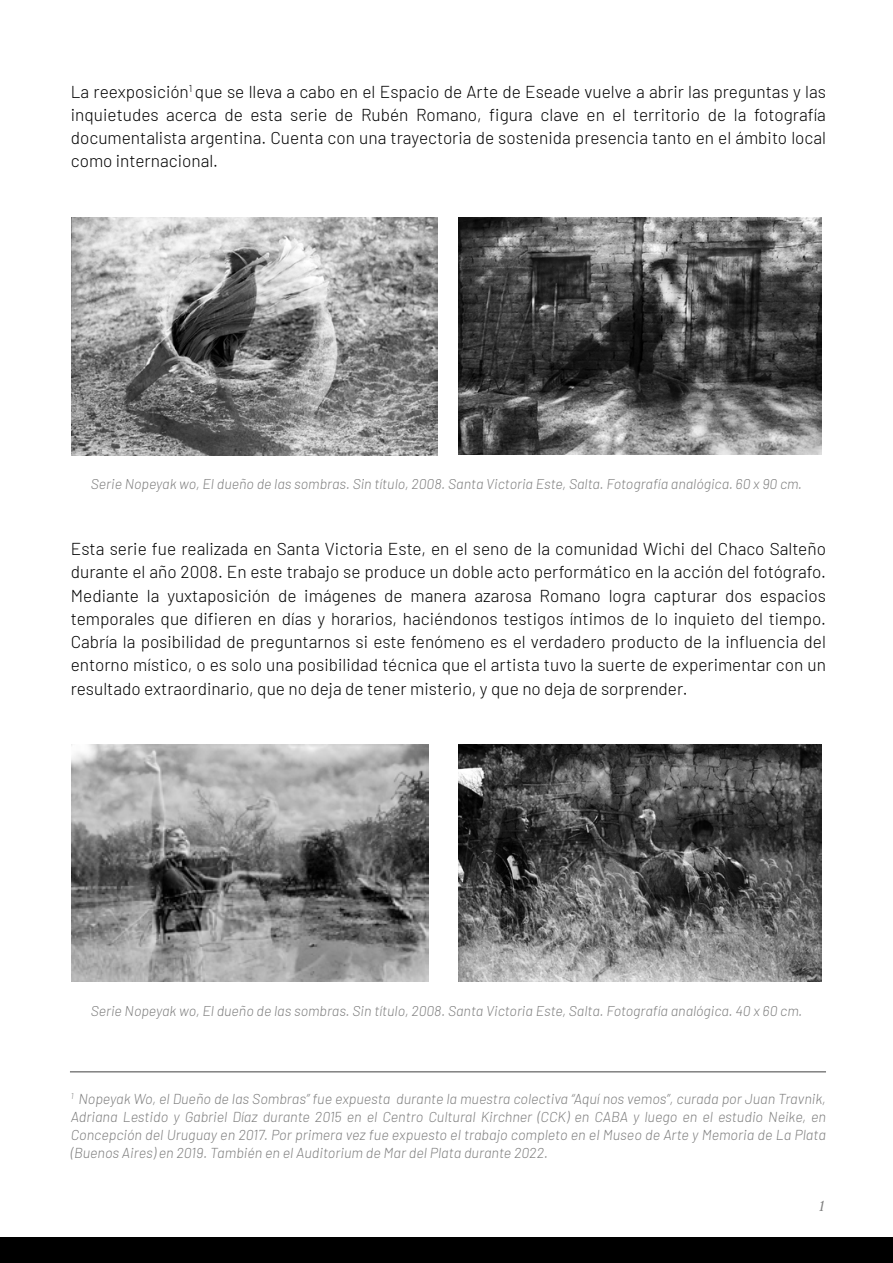
<style>
.page{position:relative;width:893px;height:1263px;background:#fff}
.page>*{position:absolute;margin:0;border:0;box-sizing:border-box;transform-origin:0 0}
.t1{font:300 17.25px/23.2px "Barlow";color:#000;text-align:justify}
.t2{font:italic 16.5px "Crimson Text";color:#808080}
.t3{font:italic 300 14.4px/18px "Barlow";color:#808080;text-align:justify}
.t4{font:italic 300 14.25px "Barlow";color:#808080}
</style>
<div class="page">
<div style="left:0;top:1237px;width:893px;height:26px;background:#000"></div>
<hr style="left:70px;top:1071px;width:756px;height:1px;background:#808080">
<img style="left:71px;top:218px;width:366px;height:237px">
<img style="left:71px;top:744px;width:358px;height:238px">
<img style="left:458px;top:744px;width:363px;height:237px">
<img style="left:458px;top:218px;width:363px;height:237px">
<p class="t1" style="left:71px;top:78px;width:757px">La reexposición<sup>1</sup> que se lleva a cabo en el Espacio de Arte de Eseade vuelve a abrir las preguntas y las inquietudes acerca de esta serie de Rubén Romano, figura clave en el territorio de la fotografía documentalista argentina. Cuenta con una trayectoria de sostenida presencia tanto en el ámbito local como internacional.</p>
<p class="t4" style="left:91px;top:474px;width:713px">Serie Nopeyak wo, El dueño de las sombras. Sin título, 2008. Santa Victoria Este, Salta. Fotografía analógica. 60 x 90 cm.</p>
<p class="t1" style="left:71px;top:536px;width:757px">Esta serie fue realizada en Santa Victoria Este, en el seno de la comunidad Wichi del Chaco Salteño durante el año 2008. En este trabajo se produce un doble acto performático en la acción del fotógrafo.<br>Mediante la yuxtaposición de imágenes de manera azarosa Romano logra capturar dos espacios temporales que difieren en días y horarios, haciéndonos testigos íntimos de lo inquieto del tiempo.<br>Cabría la posibilidad de preguntarnos si este fenómeno es el verdadero producto de la influencia del entorno místico, o es solo una posibilidad técnica que el artista tuvo la suerte de experimentar con un resultado extraordinario, que no deja de tener misterio, y que no deja de sorprender.</p>
<p class="t4" style="left:91px;top:1000px;width:713px">Serie Nopeyak wo, El dueño de las sombras. Sin título, 2008. Santa Victoria Este, Salta. Fotografía analógica. 40 x 60 cm.</p>
<p class="t3" style="left:71px;top:1088px;width:757px"><sup>1</sup> Nopeyak Wo, el Dueño de las Sombras” fue expuesta durante la muestra colectiva “Aquí nos vemos”, curada por Juan Travnik, Adriana Lestido y Gabriel Díaz durante 2015 en el Centro Cultural Kirchner (CCK) en CABA y luego en el estudio Neike, en Concepción del Uruguay en 2017. Por primera vez fue expuesto el trabajo completo en el Museo de Arte y Memoria de La Plata (Buenos Aires) en 2019. También en el Auditorium de Mar del Plata durante 2022.</p>
<p class="t2" style="left:818px;top:1196px;width:8px">1</p>
</div>
